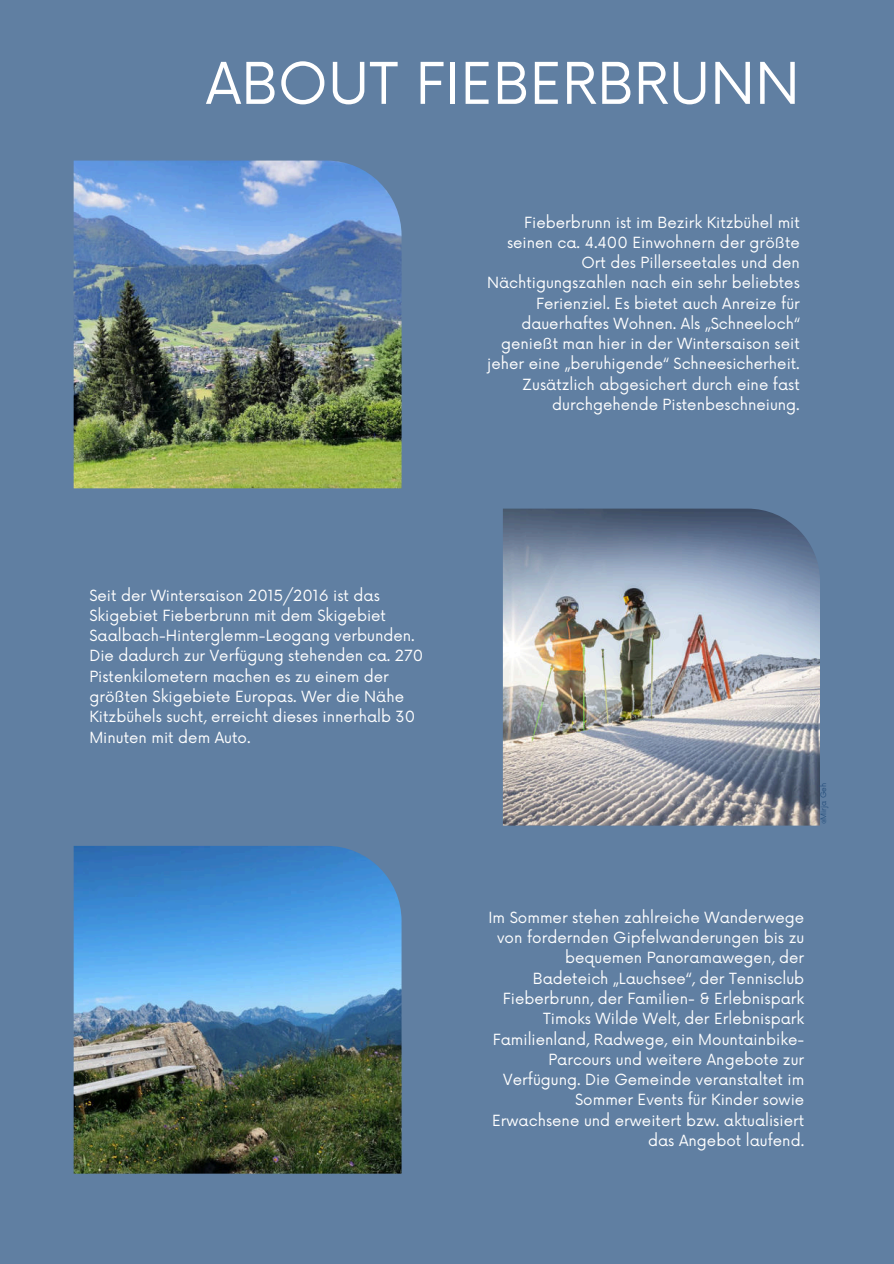
<style>
.page{position:relative;width:894px;height:1264px;background:#fff}
.page>*{position:absolute;margin:0;border:0;box-sizing:border-box;transform-origin:0 0}
.t1{font:55.95px "Now";color:#fff}
.t2{font:15px/20.2px "Now";color:#fff;text-align:right}
.t3{font:7.5px "Now";color:#27507d}
</style>
<div class="page">
<div style="left:0;top:0;width:893px;height:1263px;background:#607fa2"></div>
<img style="left:74px;top:161px;width:327px;height:327px">
<img style="left:502px;top:508px;width:317px;height:317px">
<img style="left:74px;top:846px;width:327px;height:327px">
<h1 class="t1" style="left:206px;top:38px;width:595px">ABOUT FIEBERBRUNN</h1>
<p class="t2" style="left:487px;top:211px;width:314px">Fieberbrunn ist im Bezirk Kitzbühel mit seinen ca. 4.400 Einwohnern der größte Ort des Pillerseetales und den Nächtigungszahlen nach ein sehr beliebtes Ferienziel. Es bietet auch Anreize für dauerhaftes Wohnen. Als „Schneeloch“ genießt man hier in der Wintersaison seit jeher eine „beruhigende“ Schneesicherheit.<br>Zusätzlich abgesichert durch eine fast durchgehende Pistenbeschneiung.</p>
<p class="t2" style="left:89px;top:584px;width:335px;text-align:left">Seit der Wintersaison 2015/2016 ist das Skigebiet Fieberbrunn mit dem Skigebiet Saalbach-Hinterglemm-Leogang verbunden.<br>Die dadurch zur Verfügung stehenden ca. 270<br>Pistenkilometern machen es zu einem der größten Skigebiete Europas. Wer die Nähe Kitzbühels sucht, erreicht dieses innerhalb 30<br>Minuten mit dem Auto.</p>
<p class="t3" style="left:817px;top:824px;width:43px;rotate:-90deg">@Mirja Geh</p>
<p class="t2" style="left:488px;top:906px;width:317px">Im Sommer stehen zahlreiche Wanderwege von fordernden Gipfelwanderungen bis zu bequemen Panoramawegen, der Badeteich „Lauchsee“, der Tennisclub Fieberbrunn, der Familien- &amp; Erlebnispark Timoks Wilde Welt, der Erlebnispark Familienland, Radwege, ein Mountainbike-Parcours und weitere Angebote zur Verfügung. Die Gemeinde veranstaltet im Sommer Events für Kinder sowie Erwachsene und erweitert bzw. aktualisiert das Angebot laufend.</p>
</div>
